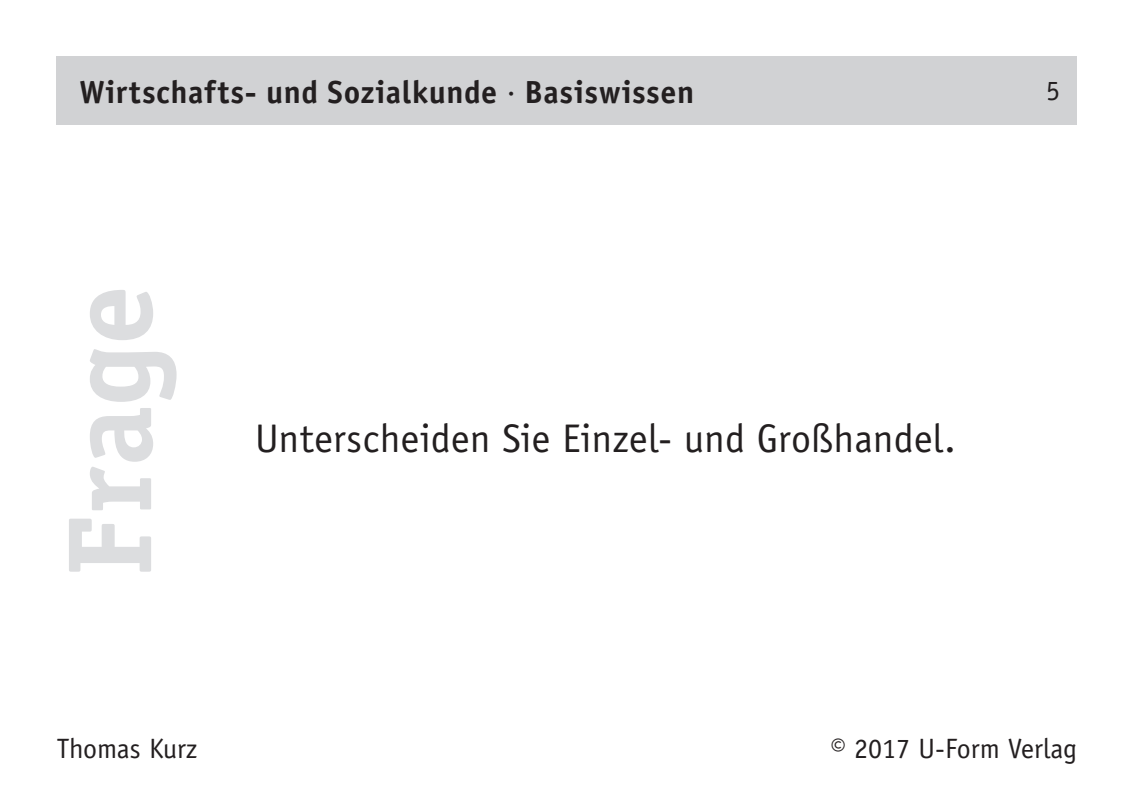
<style>
.page{position:relative;width:1134px;height:794px;background:#fff}
.page>*{position:absolute;margin:0;border:0;box-sizing:border-box;transform-origin:0 0}
.t1{font:700 120px "Officina Serif";color:#dcdddf}
.t2{font:40px "Officina Sans";letter-spacing:.005em;color:#231f20}
.t3{font:700 32px "Officina Sans";letter-spacing:.02em;color:#231f20}
.t4{font:28px "Officina Sans";color:#231f20}
.s1{font-family:"Syntax";font-weight:400}
</style>
<div class="page">
<div style="left:57px;top:57px;width:1020px;height:68px;background:#d1d2d4"></div>
<p class="t3" style="left:79px;top:72px;width:616px">Wirtschafts- und Sozialkunde <span class="s1">·</span> Basiswissen</p>
<h1 class="t1" style="left:35px;top:576px;width:292px;rotate:-90deg">Frage</h1>
<p class="t2" style="left:255px;top:415px;width:702px">Unterscheiden Sie Einzel- und Großhandel.</p>
<p class="t4" style="left:1046px;top:74px;width:15px">5</p>
<p class="t4" style="left:57px;top:732px;width:142px">Thomas Kurz</p>
<p class="t4" style="left:830px;top:732px;width:248px">© 2017 U-Form Verlag</p>
</div>
